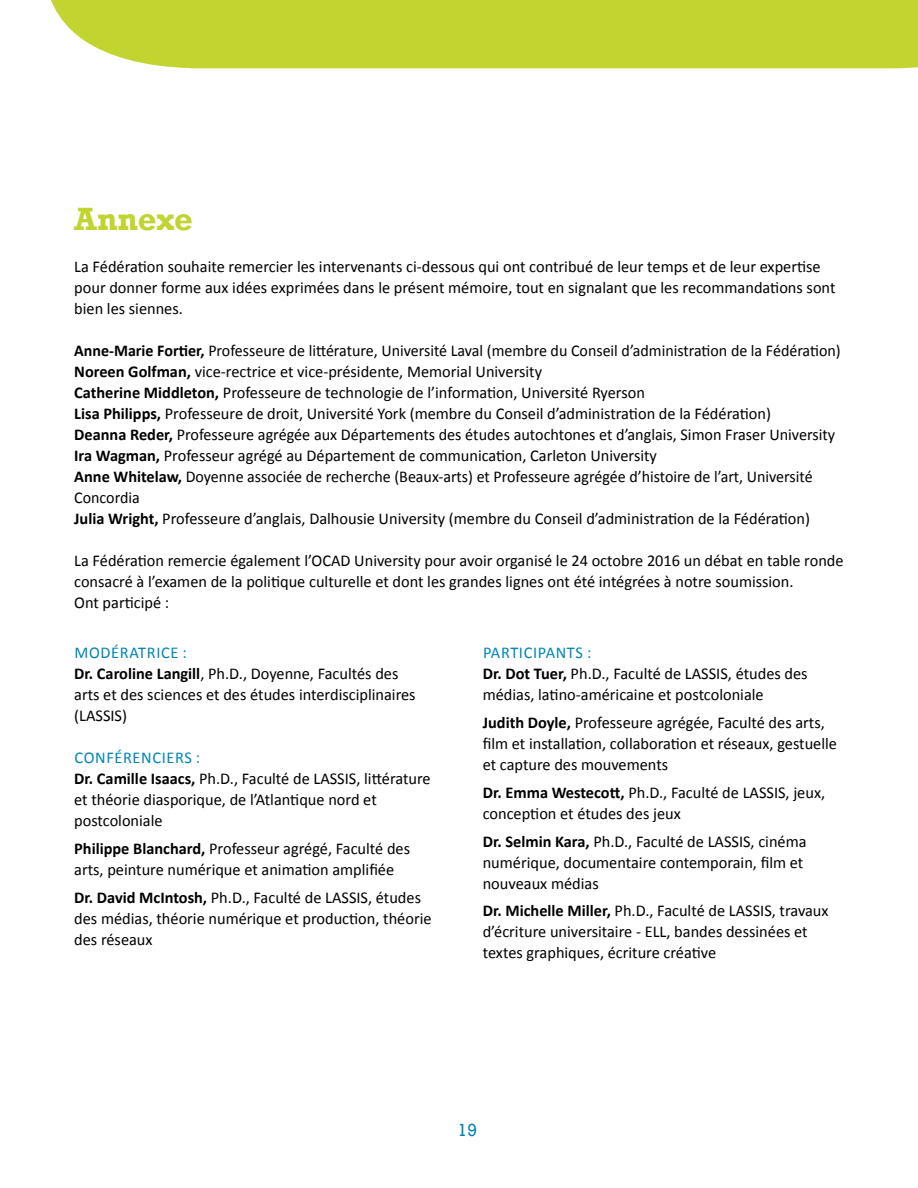
<style>
.page{position:relative;width:918px;height:1188px;background:#fff}
.page>*{position:absolute;margin:0;border:0;box-sizing:border-box;transform-origin:0 0}
.t1{font:700 33px "Rockwell";color:#c1d42f}
.t2{font:18px "Rockwell";color:#0085b7}
.t3{font:16.5px/21px "Calibri";color:#000101}
.s1{font-weight:700}
.s2{color:#0085b7}
</style>
<div class="page">
<div style="left:51px;top:0;width:867px;height:68px;background:#c1d42f"></div>
<h1 class="t1" style="left:74px;top:199px;width:120px">Annexe</h1>
<p class="t3" style="left:74px;top:256px;width:763px">La Fédération souhaite remercier les intervenants ci-dessous qui ont contribué de leur temps et de leur expertise pour donner forme aux idées exprimées dans le présent mémoire, tout en signalant que les recommandations sont bien les siennes.</p>
<p class="t3" style="left:74px;top:340px;width:768px"><span class="s1">Anne-Marie Fortier,</span> Professeure de littérature, Université Laval (membre du Conseil d’administration de la Fédération)<br><span class="s1">Noreen Golfman,</span> vice-rectrice et vice-présidente, Memorial University<br><span class="s1">Catherine Middleton,</span> Professeure de technologie de l’information, Université Ryerson<br><span class="s1">Lisa Philipps,</span> Professeure de droit, Université York (membre du Conseil d’administration de la Fédération)<br><span class="s1">Deanna Reder,</span> Professeure agrégée aux Départements des études autochtones et d’anglais, Simon Fraser University <span class="s1">Ira Wagman,</span> Professeur agrégé au Département de communication, Carleton University<br><span class="s1">Anne Whitelaw,</span> Doyenne associée de recherche (Beaux-arts) et Professeure agrégée d’histoire de l’art, Université Concordia<br><span class="s1">Julia Wright,</span> Professeure d’anglais, Dalhousie University (membre du Conseil d’administration de la Fédération)</p>
<p class="t3" style="left:74px;top:550px;width:771px">La Fédération remercie également l’OCAD University pour avoir organisé le 24 octobre 2016 un débat en table ronde consacré à l’examen de la politique culturelle et dont les grandes lignes ont été intégrées à notre soumission.<br>Ont participé :</p>
<p class="t3" style="left:74px;top:642px;width:343px"><span class="s2">MODÉRATRICE :<br></span><span class="s1">Dr. Caroline Langill</span>, Ph.D., Doyenne, Facultés des arts et des sciences et des études interdisciplinaires (LASSIS)</p>
<p class="t3" style="left:74px;top:747px;width:358px"><span class="s2">CONFÉRENCIERS :<br></span><span class="s1">Dr. Camille Isaacs,</span> Ph.D., Faculté de LASSIS, littérature et théorie diasporique, de l’Atlantique nord et postcoloniale</p>
<p class="t3" style="left:74px;top:838px;width:337px"><span class="s1">Philippe Blanchard,</span> Professeur agrégé, Faculté des arts, peinture numérique et animation amplifiée</p>
<p class="t3" style="left:74px;top:887px;width:359px"><span class="s1">Dr. David McIntosh,</span> Ph.D., Faculté de LASSIS, études des médias, théorie numérique et production, théorie des réseaux</p>
<p class="t3" style="left:483px;top:642px;width:326px"><span class="s2">PARTICIPANTS :<br></span><span class="s1">Dr. Dot Tuer,</span> Ph.D., Faculté de LASSIS, études des médias, latino-américaine et postcoloniale</p>
<p class="t3" style="left:483px;top:712px;width:356px"><span class="s1">Judith Doyle,</span> Professeure agrégée, Faculté des arts, film et installation, collaboration et réseaux, gestuelle et capture des mouvements</p>
<p class="t3" style="left:483px;top:782px;width:344px"><span class="s1">Dr. Emma Westecott,</span> Ph.D., Faculté de LASSIS, jeux, conception et études des jeux</p>
<p class="t3" style="left:483px;top:831px;width:325px"><span class="s1">Dr. Selmin Kara,</span> Ph.D., Faculté de LASSIS, cinéma numérique, documentaire contemporain, film et nouveaux médias</p>
<p class="t3" style="left:483px;top:900px;width:347px"><span class="s1">Dr. Michelle Miller,</span> Ph.D., Faculté de LASSIS, travaux d’écriture universitaire - ELL, bandes dessinées et textes graphiques, écriture créative</p>
<p class="t2" style="left:458px;top:1119px;width:21px">19</p>
</div>
